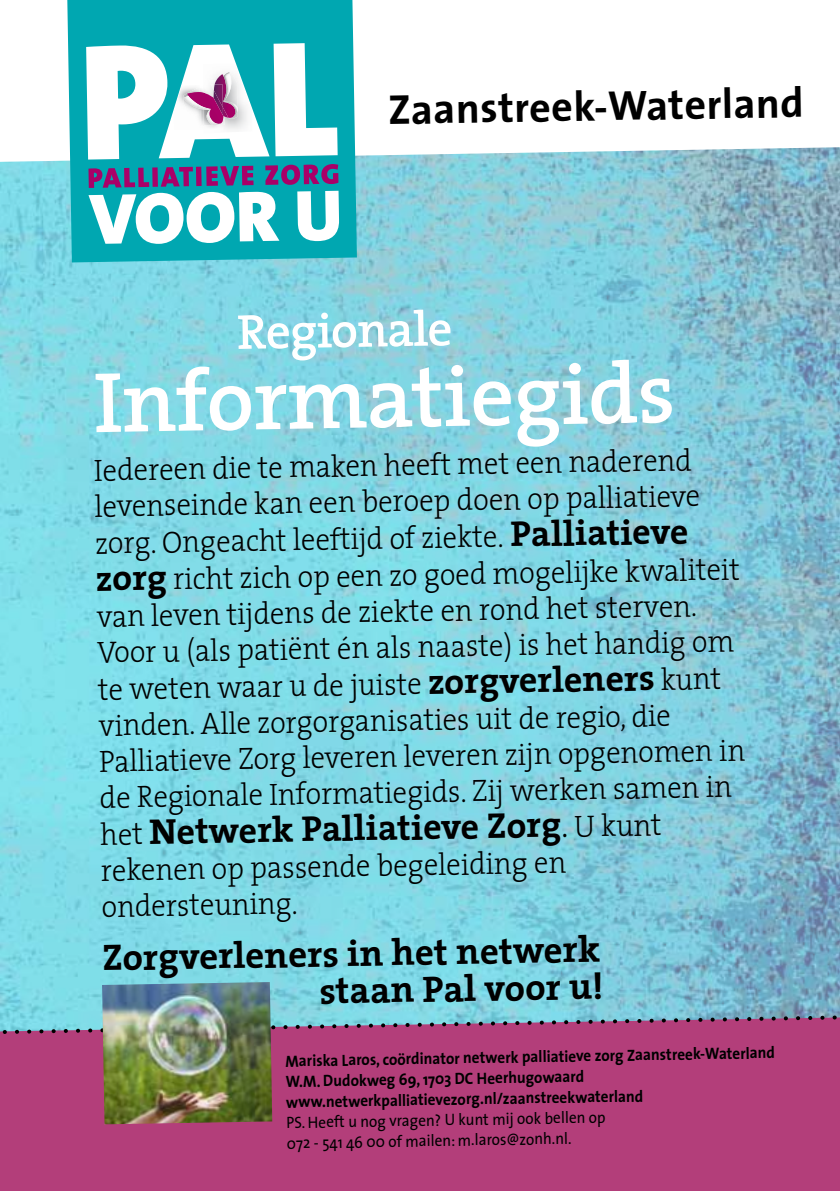
<style>
.page{position:relative;width:840px;height:1191px;background:#fff}
.page>*{position:absolute;margin:0;border:0;box-sizing:border-box;transform-origin:0 0}
.t1{font:600 86.4px "The Serif";color:#fff}
.t2{font:600 49.4px "The Serif";color:#fff}
.t3{font:700 42px "The Sans";color:#000}
.t4{font:700 37px/37px "The Serif";color:#000;text-align:right}
.t5{font:700 36px "The Serif";color:#000}
.t6{font:300 31px/36.4px "The Serif";color:#000;scale:.93 1}
.t7{font:700 16.4px/20.6px "The Sans";color:#000;scale:.93 1}
.t8{font:16.4px/20.6px "The Sans";color:#000;scale:.93 1}
.s1{font-weight:700;font-size:36px}
.s2{font-weight:300;font-size:31px}
.s3{font-weight:300}
</style>
<div class="page">
<img style="left:0;top:162px;width:839px;height:851px">
<svg style="left:0;top:147px;width:839px;height:15px"></svg>
<svg style="left:67px;top:0;width:290px;height:262px;fill:#00a7b1"></svg>
<svg style="left:86px;top:43px;width:253px;height:201px"></svg>
<img style="left:203px;top:107px;width:16px;height:18px">
<img style="left:189px;top:96px;width:26px;height:27px">
<div style="left:0;top:1051px;width:839px;height:140px;background:#b33e7a"></div>
<svg style="left:0;top:1013px;width:840px;height:38px"></svg>
<img style="left:102px;top:982px;width:170px;height:142px">
<h3 class="t3" style="left:387px;top:75px;width:417px;rotate:-1deg">Zaanstreek-Waterland</h3>
<h2 class="t2" style="left:236px;top:291px;width:217px;rotate:-1deg">Regionale</h2>
<h1 class="t1" style="left:92px;top:331px;width:583px;rotate:-1deg">Informatiegids</h1>
<p class="t6" style="left:94px;top:451px;width:695px;rotate:-1deg">Iedereen die te maken heeft met een naderend levenseinde kan een beroep doen op palliatieve zorg. Ongeacht leeftijd of ziekte. <span class="s1">Palliatieve zorg</span> richt zich op een zo goed mogelijke kwaliteit van leven tijdens de ziekte en rond het sterven.<br>Voor u (als patiënt én als naaste) is het handig om te weten waar u de juiste <span class="s1">zorgverleners</span> kunt vinden. Alle zorgorganisaties uit de regio, die Palliatieve Zorg leveren leveren zijn opgenomen in de Regionale Informatiegids. Zij werken samen in</p>
<p class="t5" style="left:100px;top:802px;width:562px;rotate:-1deg"><span class="s2">het</span> Netwerk Palliatieve Zorg<span class="s3">.</span> <span class="s2">U kunt</span></p>
<p class="t6" style="left:101px;top:851px;width:501px;rotate:-1deg">rekenen op passende begeleiding en ondersteuning.</p>
<p class="t4" style="left:102px;top:938px;width:501px;rotate:-1deg">Zorgverleners in het netwerk staan Pal voor u!</p>
<p class="t7" style="left:285px;top:1050px;width:528px;rotate:-1deg">Mariska Laros, coördinator netwerk palliatieve zorg Zaanstreek-Waterland<br>W.M. Dudokweg 69, 1703 DC Heerhugowaard www.netwerkpalliatievezorg.nl/zaanstreekwaterland</p>
<p class="t8" style="left:286px;top:1111px;width:344px;rotate:-1deg">PS. Heeft u nog vragen? U kunt mij ook bellen op<br>072 - 541 46 00 of mailen: m.laros@zonh.nl.</p>
</div>
